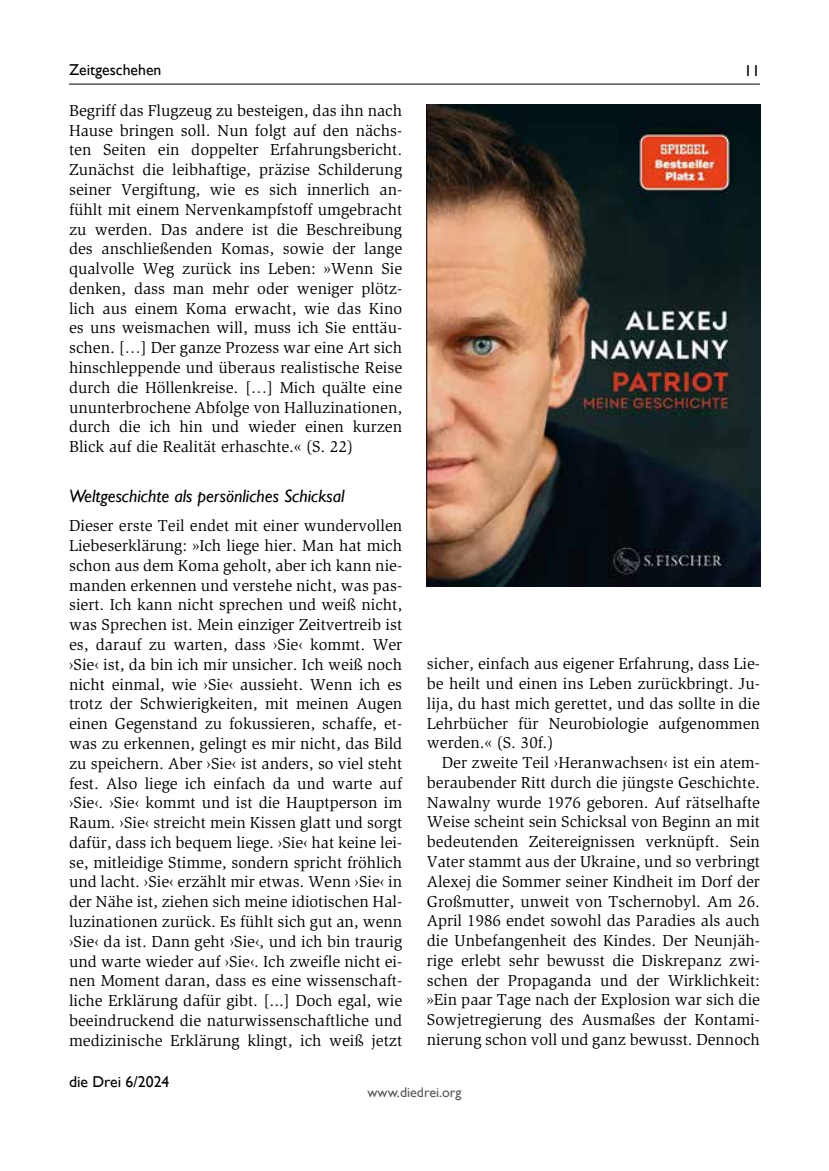
<style>
.page{position:relative;width:829px;height:1171px;background:#fff}
.page>*{position:absolute;margin:0;border:0;box-sizing:border-box;transform-origin:0 0}
.t1{font:italic 17.85px "Gill Sans";color:#000}
.t2{font:16.28px/19.8px "Slimbach Std";color:#000;text-align:justify}
.t3{font:15.75px "Gill Sans";color:#000}
.t4{font:14px "Gill Sans";color:#575756}
</style>
<div class="page">
<hr style="left:69px;top:84px;width:690px;height:1px;background:#000">
<img style="left:427px;top:104px;width:333px;height:482px">
<p class="t3" style="left:69px;top:61px;width:94px">Zeitgeschehen</p>
<p class="t3" style="left:744px;top:62px;width:17px">11</p>
<p class="t2" style="left:69px;top:101px;width:334px">Begriff das Flugzeug zu besteigen, das ihn nach Hause bringen soll. Nun folgt auf den nächs&shy;ten Seiten ein doppelter Erfahrungsbericht.<br>Zunächst die leibhaftige, präzise Schilderung seiner Vergiftung, wie es sich innerlich an&shy;fühlt mit einem Nervenkampfstoff umgebracht zu werden. Das andere ist die Beschreibung des anschließenden Komas, sowie der lange qualvolle Weg zurück ins Leben: »Wenn Sie denken, dass man mehr oder weniger plötz&shy;lich aus einem Koma erwacht, wie das Kino es uns weismachen will, muss ich Sie enttäu&shy;schen. […] Der ganze Prozess war eine Art sich hinschleppende und überaus realistische Reise durch die Höllenkreise. […] Mich quälte eine ununterbrochene Abfolge von Halluzinationen, durch die ich hin und wieder einen kurzen Blick auf die Realität erhaschte.« (S. 22)</p>
<p class="t1" style="left:69px;top:485px;width:277px">Weltgeschichte als persönliches Schicksal</p>
<p class="t2" style="left:69px;top:516px;width:334px">Dieser erste Teil endet mit einer wundervollen Liebeserklärung: »Ich liege hier. Man hat mich schon aus dem Koma geholt, aber ich kann nie&shy;manden erkennen und verstehe nicht, was pas&shy;siert. Ich kann nicht sprechen und weiß nicht, was Sprechen ist. Mein einziger Zeitvertreib ist es, darauf zu warten, dass ›Sie‹ kommt. Wer ›Sie‹ ist, da bin ich mir unsicher. Ich weiß noch nicht einmal, wie ›Sie‹ aussieht. Wenn ich es trotz der Schwierigkeiten, mit meinen Augen einen Gegenstand zu fokussieren, schaffe, et&shy;was zu erkennen, gelingt es mir nicht, das Bild zu speichern. Aber ›Sie‹ ist anders, so viel steht fest. Also liege ich einfach da und warte auf ›Sie‹. ›Sie‹ kommt und ist die Hauptperson im Raum. ›Sie‹ streicht mein Kissen glatt und sorgt dafür, dass ich bequem liege. ›Sie‹ hat keine lei&shy;se, mitleidige Stimme, sondern spricht fröhlich und lacht. ›Sie‹ erzählt mir etwas. Wenn ›Sie‹ in der Nähe ist, ziehen sich meine idiotischen Hal&shy;luzinationen zurück. Es fühlt sich gut an, wenn ›Sie‹ da ist. Dann geht ›Sie‹, und ich bin traurig und warte wieder auf ›Sie‹. Ich zweifle nicht ei&shy;nen Moment daran, dass es eine wissenschaft&shy;liche Erklärung dafür gibt. [...] Doch egal, wie beeindruckend die naturwissenschaftliche und medizinische Erklärung klingt, ich weiß jetzt</p>
<p class="t2" style="left:427px;top:654px;width:334px">sicher, einfach aus eigener Erfahrung, dass Lie&shy;be heilt und einen ins Leben zurückbringt. Ju&shy;lija, du hast mich gerettet, und das sollte in die Lehrbücher für Neurobiologie aufgenommen werden.« (S. 30f.)</p>
<p class="t2" style="left:427px;top:753px;width:334px;text-indent:15px">Der zweite Teil ›Heranwachsen‹ ist ein atem&shy;beraubender Ritt durch die jüngste Geschichte.<br>Nawalny wurde 1976 geboren. Auf rätselhafte Weise scheint sein Schicksal von Beginn an mit bedeutenden Zeitereignissen verknüpft. Sein Vater stammt aus der Ukraine, und so verbringt Alexej die Sommer seiner Kindheit im Dorf der Großmutter, unweit von Tschernobyl. Am 26.<br>April 1986 endet sowohl das Paradies als auch die Unbefangenheit des Kindes. Der Neunjäh&shy;rige erlebt sehr bewusst die Diskrepanz zwi&shy;schen der Propaganda und der Wirklichkeit: »Ein paar Tage nach der Explosion war sich die Sowjetregierung des Ausmaßes der Kontami&shy;nierung schon voll und ganz bewusst. Dennoch</p>
<p class="t3" style="left:69px;top:1072px;width:102px">die Drei 6/2024</p>
<p class="t4" style="left:367px;top:1084px;width:95px">www.diedrei.org</p>
</div>
